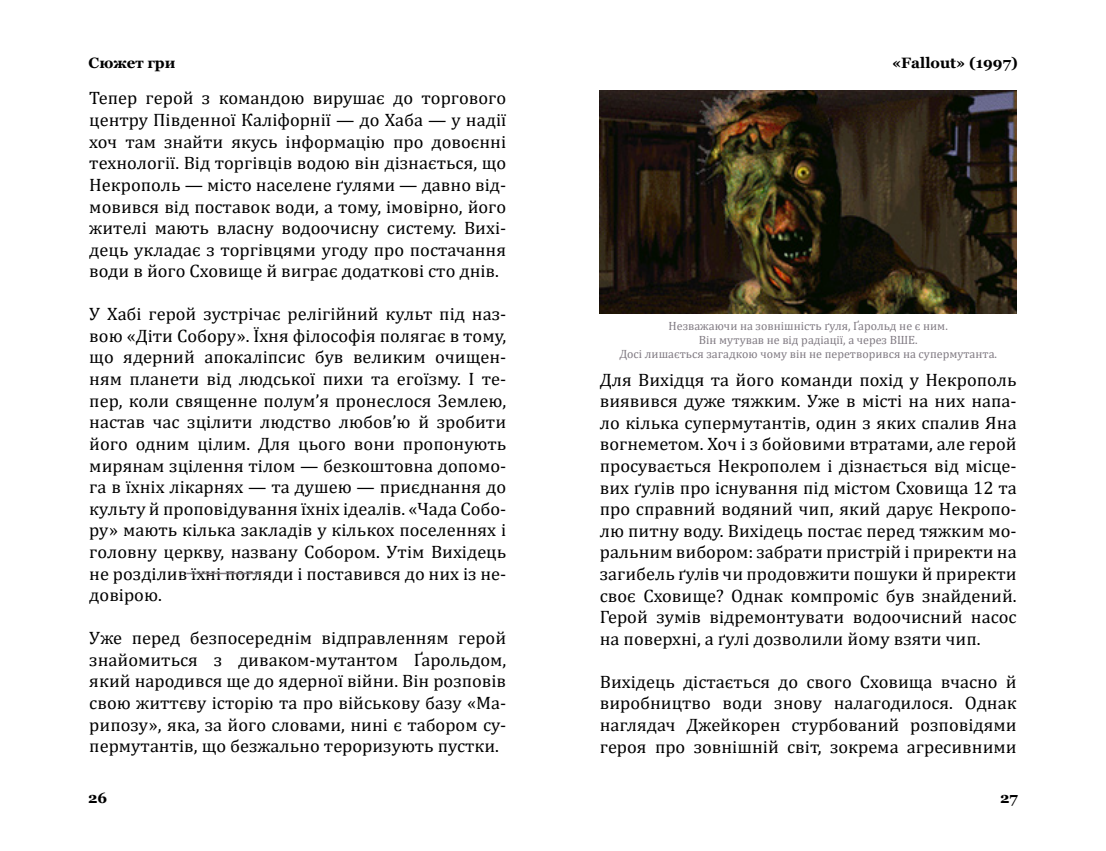
<style>
.page{position:relative;width:1106px;height:851px;background:#fff}
.page>*{position:absolute;margin:0;border:0;box-sizing:border-box;transform-origin:0 0}
.t1{font:18px/21.6px "Cambria";color:#000;text-align:justify}
.t2{font:700 15px "Georgia";color:#000}
.t3{font:12px/14.4px "Cambria";color:#807a82;text-align:center}
</style>
<div class="page">
<img style="left:600px;top:90px;width:416px;height:224px">
<hr style="left:186px;top:572px;width:75px;height:2px;background:#807a82">
<p class="t2" style="left:89px;top:53px;width:88px">Сюжет гри</p>
<p class="t2" style="left:892px;top:53px;width:127px">«Fallout» (1997)</p>
<p class="t1" style="left:89px;top:87px;width:418px">Тепер герой з командою вирушає до торгового центру Південної Каліфорнії — до Хаба — у надії хоч там знайти якусь інформацію про довоєнні технології. Від торгівців водою він дізнається, що Некрополь — місто населене ґулями — давно від&shy;мовився від поставок води, а тому, імовірно, його жителі мають власну водоочисну систему. Вихі&shy;дець укладає з торгівцями угоду про постачання води в його Сховище й виграє додаткові сто днів.</p>
<p class="t1" style="left:89px;top:303px;width:418px">У Хабі герой зустрічає релігійний культ під наз&shy;вою «Діти Собору». Їхня філософія полягає в тому, що ядерний апокаліпсис був великим очищен&shy;ням планети від людської пихи та егоїзму. І те&shy;пер, коли священне полум’я пронеслося Землею, настав час зцілити людство любов’ю й зробити його одним цілим. Для цього вони пропонують мирянам зцілення тілом — безкоштовна допомо&shy;га в їхніх лікарнях — та душею — приєднання до культу й проповідування їхніх ідеалів. «Чада Собо&shy;ру» мають кілька закладів у кількох поселеннях і головну церкву, названу Собором. Утім Вихідець не розділив їхні погляди і поставився до них із не&shy;довірою.</p>
<p class="t1" style="left:89px;top:627px;width:418px">Уже перед безпосереднім відправленням герой знайомиться з диваком-мутантом Ґарольдом, який народився ще до ядерної війни. Він розповів свою життєву історію та про військову базу «Ма&shy;рипозу», яка, за його словами, нині є табором су&shy;пермутантів, що безжально тероризують пустки.</p>
<p class="t3" style="left:619px;top:318px;width:379px">Незважаючи на зовнішність ґуля, Ґарольд не є ним.<br>Він мутував не від радіації, а через ВШЕ.<br>Досі лишається загадкою чому він не перетворився на супермутанта.</p>
<p class="t1" style="left:600px;top:368px;width:418px">Для Вихідця та його команди похід у Некрополь виявився дуже тяжким. Уже в місті на них напа&shy;ло кілька супермутантів, один з яких спалив Яна вогнеметом. Хоч і з бойовими втратами, але герой просувається Некрополем і дізнається від місце&shy;вих ґулів про існування під містом Сховища 12 та про справний водяний чип, який дарує Некропо&shy;лю питну воду. Вихідець постає перед тяжким мо&shy;ральним вибором: забрати пристрій і приректи на загибель ґулів чи продовжити пошуки й приректи своє Сховище? Однак компроміс був знайдений.<br>Герой зумів відремонтувати водоочисний насос на поверхні, а ґулі дозволили йому взяти чип.</p>
<p class="t1" style="left:600px;top:670px;width:418px">Вихідець дістається до свого Сховища вчасно й виробництво води знову налагодилося. Однак наглядач Джейкорен стурбований розповідями героя про зовнішній світ, зокрема агресивними</p>
<p class="t2" style="left:88px;top:787px;width:21px">26</p>
<p class="t2" style="left:1000px;top:787px;width:19px">27</p>
</div>
